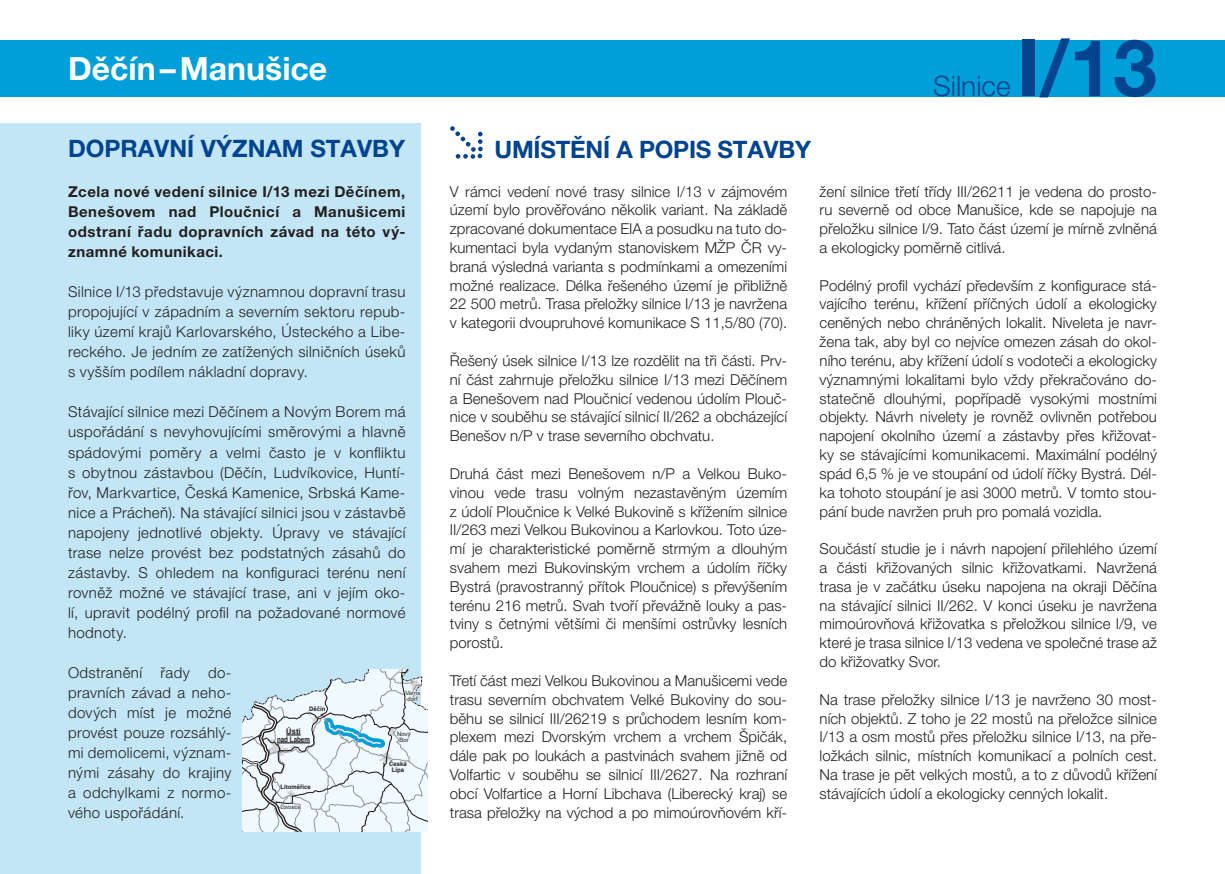
<style>
.page{position:relative;width:1225px;height:874px;background:#fff}
.page>*{position:absolute;margin:0;border:0;box-sizing:border-box;transform-origin:0 0}
.t1{font:700 78.8px "Helvetica Neue LT Pro";color:#02448d}
.t2{font:700 32px "Helvetica Neue LT Pro";color:#fff}
.t3{font:300 28.2px "Helvetica Neue LT Pro";color:#02448d}
.t4{font:700 24px "Helvetica Neue LT Pro";color:#02448d}
.t5{font:300 15px/18.8px "Helvetica Neue LT Pro";color:#231f20;text-align:justify}
.t6{font:700 15px/20px "Helvetica Neue LT Pro";letter-spacing:.035em;color:#231f20;text-align:justify}
.t7{font:700 7.6px/7.8px "Arial Narrow";color:#231f20;text-align:center}
.t8{font:700 6px/6.2px "Arial";color:#231f20;text-align:center}
.t9{font:6px/6.2px "Arial";color:#231f20}
.t10{font:6px "Arial Narrow";color:#231f20}
.s1{font-family:"Arial"}
</style>
<div class="page">
<div style="left:0;top:40px;width:1225px;height:56px;background:#009fda"></div>
<div style="left:0;top:123px;width:421px;height:750px;background:#c3e6f6"></div>
<svg style="left:243px;top:669px;width:184px;height:161px;background:#d7e4ea"></svg>
<hr style="left:277px;top:742px;width:33px;height:1px;background:#231f20">
<svg style="left:450px;top:126px;width:33px;height:33px"></svg>
<p class="t2" style="left:68px;top:48px;width:261px">Děčín–Manušice</p>
<p class="t4" style="left:68px;top:133px;width:338px">DOPRAVNÍ VÝZNAM STAVBY</p>
<p class="t6" style="left:68px;top:181px;width:339px">Zcela nové vedení silnice I/13 mezi Děčínem, Benešovem nad Ploučnicí a Manušicemi odstraní řadu dopravních závad na této vý&shy;znamné komunikaci.</p>
<p class="t5" style="left:68px;top:281px;width:339px;line-height:20px">Silnice I/13 představuje významnou dopravní trasu propojující v západním a severním sektoru repub&shy;liky území krajů Karlovarského, Ústeckého a Libe&shy;reckého. Je jedním ze zatížených silničních úseků s vyšším podílem nákladní dopravy.</p>
<p class="t5" style="left:68px;top:401px;width:339px;line-height:20px">Stávající silnice mezi Děčínem a Novým Borem má uspořádání s nevyhovujícími směrovými a hlavně spádovými poměry a velmi často je v konfliktu s obytnou zástavbou (Děčín, Ludvíkovice, Huntí&shy;řov, Markvartice, Česká Kamenice, Srbská Kame&shy;nice a Prácheň). Na stávající silnici jsou v zástavbě napojeny jednotlivé objekty. Úpravy ve stávající trase nelze provést bez podstatných zásahů do zástavby. S ohledem na konfiguraci terénu není rovněž možné ve stávající trase, ani v jejím oko&shy;lí, upravit podélný profil na požadované normové hodnoty.</p>
<p class="t5" style="left:68px;top:661px;width:165px;line-height:20px">Odstranění řady do&shy;pravních závad a neho&shy;dových míst je možné provést pouze rozsáhlý&shy;mi demolicemi, význam&shy;nými zásahy do krajiny a odchylkami z normo&shy;vého uspořádání.</p>
<p class="t9" style="left:405px;top:689px;width:17px">Varns -dorf</p>
<p class="t9" style="left:397px;top:729px;width:15px;text-align:center">Nový<br>Bor</p>
<p class="t8" style="left:309px;top:705px;width:18px">Děčín</p>
<p class="t7" style="left:277px;top:726px;width:34px"><span class="s1">Ústí<br></span>nad Labem</p>
<p class="t8" style="left:389px;top:760px;width:19px">Česká<br>Lípa</p>
<p class="t8" style="left:280px;top:783px;width:32px">Litoměřice</p>
<p class="t10" style="left:281px;top:802px;width:21px">Lovosice</p>
<p class="t3" style="left:933px;top:69px;width:79px">Silnice</p>
<p class="t1" style="left:1016px;top:19px;width:142px">I/13</p>
<p class="t4" style="left:494px;top:135px;width:318px">UMÍSTĚNÍ A POPIS STAVBY</p>
<p class="t5" style="left:450px;top:181px;width:339px">V rámci vedení nové trasy silnice I/13 v zájmovém území bylo prověřováno několik variant. Na základě zpracované dokumentace EIA a posudku na tuto do&shy;kumentaci byla vydaným stanoviskem MŽP ČR vy&shy;braná výsledná varianta s podmínkami a omezeními možné realizace. Délka řešeného území je přibližně 22 500 metrů. Trasa přeložky silnice I/13 je navržena v kategorii dvoupruhové komunikace S 11,5/80 (70).</p>
<p class="t5" style="left:450px;top:351px;width:339px">Řešený úsek silnice I/13 lze rozdělit na tři části. Prv&shy;ní část zahrnuje přeložku silnice I/13 mezi Děčínem a Benešovem nad Ploučnicí vedenou údolím Plouč&shy;nice v souběhu se stávající silnicí II/262 a obcházející Benešov n/P v trase severního obchvatu.</p>
<p class="t5" style="left:450px;top:463px;width:339px">Druhá část mezi Benešovem n/P a Velkou Buko&shy;vinou vede trasu volným nezastavěným územím z údolí Ploučnice k Velké Bukovině s křížením silnice II/263 mezi Velkou Bukovinou a Karlovkou. Toto úze&shy;mí je charakteristické poměrně strmým a dlouhým svahem mezi Bukovinským vrchem a údolím říčky Bystrá (pravostranný přítok Ploučnice) s převýšením terénu 216 metrů. Svah tvoří převážně louky a pas&shy;tviny s četnými většími či menšími ostrůvky lesních porostů.</p>
<p class="t5" style="left:450px;top:670px;width:339px">Třetí část mezi Velkou Bukovinou a Manušicemi vede trasu severním obchvatem Velké Bukoviny do sou&shy;běhu se silnicí III/26219 s průchodem lesním kom&shy;plexem mezi Dvorským vrchem a vrchem Špičák, dále pak po loukách a pastvinách svahem jižně od Volfartic v souběhu se silnicí III/2627. Na rozhraní obcí Volfartice a Horní Libchava (Liberecký kraj) se trasa přeložky na východ a po mimoúrovňovém kří-</p>
<p class="t5" style="left:819px;top:181px;width:339px">žení silnice třetí třídy III/26211 je vedena do prosto&shy;ru severně od obce Manušice, kde se napojuje na přeložku silnice I/9. Tato část území je mírně zvlněná a ekologicky poměrně citlivá.</p>
<p class="t5" style="left:819px;top:275px;width:339px">Podélný profil vychází především z konfigurace stá&shy;vajícího terénu, křížení příčných údolí a ekologicky ceněných nebo chráněných lokalit. Niveleta je navr&shy;žena tak, aby byl co nejvíce omezen zásah do okol&shy;ního terénu, aby křížení údolí s vodoteči a ekologicky významnými lokalitami bylo vždy překračováno do&shy;statečně dlouhými, popřípadě vysokými mostními objekty. Návrh nivelety je rovněž ovlivněn potřebou napojení okolního území a zástavby přes křižovat&shy;ky se stávajícími komunikacemi. Maximální podélný spád 6,5 % je ve stoupání od údolí říčky Bystrá. Dél&shy;ka tohoto stoupání je asi 3000 metrů. V tomto stou&shy;pání bude navržen pruh pro pomalá vozidla.</p>
<p class="t5" style="left:819px;top:539px;width:339px">Součástí studie je i návrh napojení přilehlého území a části křižovaných silnic křižovatkami. Navržená trasa je v začátku úseku napojena na okraji Děčína na stávající silnici II/262. V konci úseku je navržena mimoúrovňová křižovatka s přeložkou silnice I/9, ve které je trasa silnice I/13 vedena ve společné trase až do křižovatky Svor.</p>
<p class="t5" style="left:819px;top:689px;width:339px">Na trase přeložky silnice I/13 je navrženo 30 most&shy;ních objektů. Z toho je 22 mostů na přeložce silnice I/13 a osm mostů přes přeložku silnice I/13, na pře&shy;ložkách silnic, místních komunikací a polních cest.<br>Na trase je pět velkých mostů, a to z důvodů křížení stávajících údolí a ekologicky cenných lokalit.</p>
</div>
